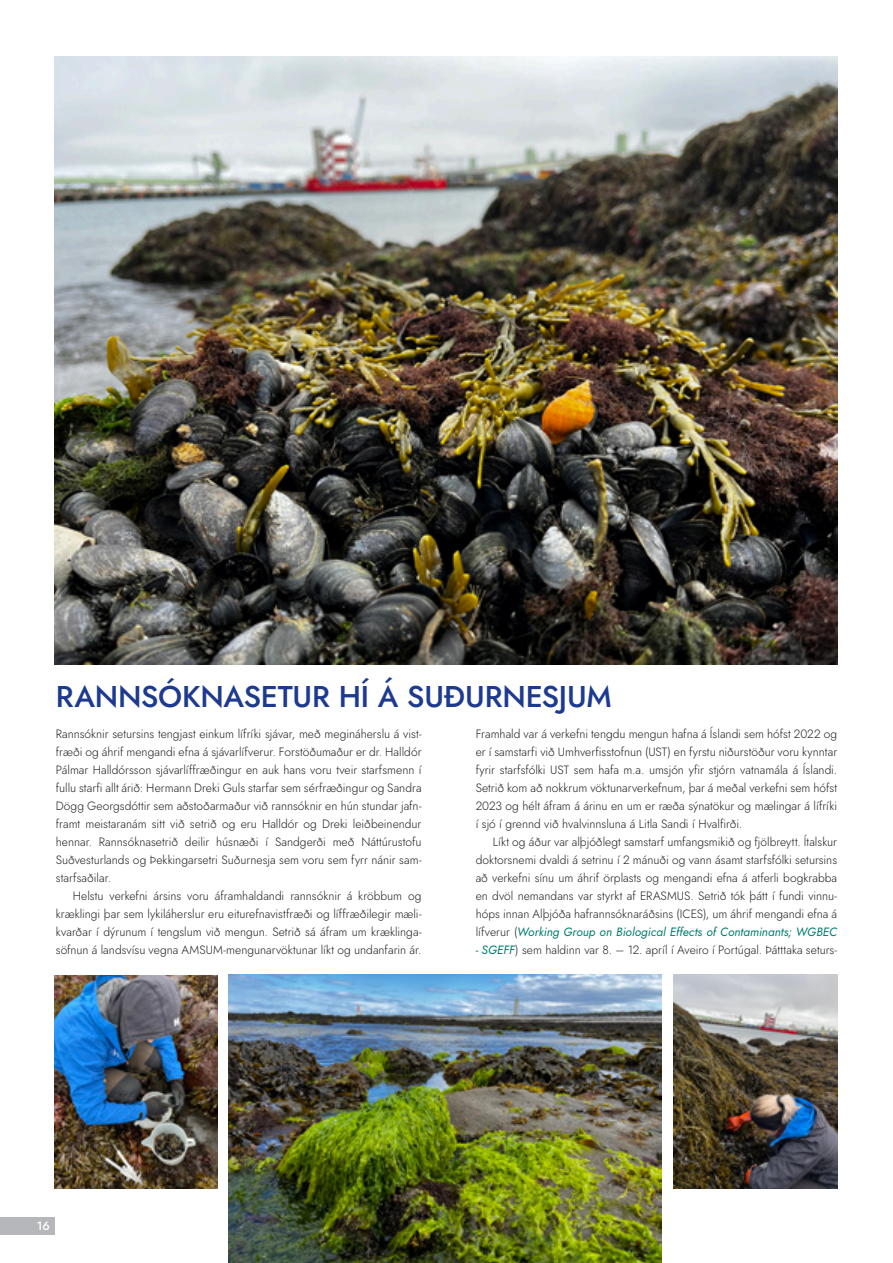
<style>
.page{position:relative;width:893px;height:1263px;background:#fff}
.page>*{position:absolute;margin:0;border:0;box-sizing:border-box;transform-origin:0 0}
.t1{font:500 30px "Jost";letter-spacing:-.005em;color:#1d3a90}
.t2{font:300 12px/18px "Jost";color:#231f20;text-align:justify}
.t3{font:500 12px "Jost";color:#fff}
.s1{font-weight:400;font-style:italic;color:#007e6e}
</style>
<div class="page">
<div style="left:0;top:1217px;width:54px;height:18px;background:#b6b7bb"></div>
<img style="left:674px;top:975px;width:163px;height:213px">
<img style="left:54px;top:975px;width:164px;height:213px">
<img style="left:54px;top:57px;width:783px;height:607px">
<img style="left:228px;top:975px;width:433px;height:288px">
<h1 class="t1" style="left:56px;top:676px;width:557px">RANNSÓKNASETUR HÍ Á SUÐURNESJUM</h1>
<p class="t2" style="left:56px;top:725px;width:367px">Rannsóknir setursins tengjast einkum lífríki sjávar, með megináherslu á vist&shy;fræði og áhrif mengandi efna á sjávarlífverur. Forstöðumaður er dr. Halldór Pálmar Halldórsson sjávarlíffræðingur en auk hans voru tveir starfsmenn í fullu starfi allt árið: Hermann Dreki Guls starfar sem sérfræðingur og Sandra Dögg Georgsdóttir sem aðstoðarmaður við rannsóknir en hún stundar jafn&shy;framt meistaranám sitt við setrið og eru Halldór og Dreki leiðbeinendur hennar. Rannsóknasetrið deilir húsnæði í Sandgerði með Náttúrustofu Suðvesturlands og Þekkingarsetri Suðurnesja sem voru sem fyrr nánir sam&shy;starfsaðilar.</p>
<p class="t2" style="left:56px;top:887px;width:367px;text-indent:17px">Helstu verkefni ársins voru áframhaldandi rannsóknir á kröbbum og kræklingi þar sem lykiláherslur eru eiturefnavistfræði og líffræðilegir mæli&shy;kvarðar í dýrunum í tengslum við mengun. Setrið sá áfram um kræklinga&shy;söfnun á landsvísu vegna AMSUM-mengunarvöktunar líkt og undanfarin ár.</p>
<p class="t2" style="left:476px;top:725px;width:363px">Framhald var á verkefni tengdu mengun hafna á Íslandi sem hófst 2022 og er í samstarfi við Umhverfisstofnun (UST) en fyrstu niðurstöður voru kynntar fyrir starfsfólki UST sem hafa m.a. umsjón yfir stjórn vatnamála á Íslandi.<br>Setrið kom að nokkrum vöktunarverkefnum, þar á meðal verkefni sem hófst 2023 og hélt áfram á árinu en um er ræða sýnatökur og mælingar á lífríki í sjó í grennd við hvalvinnsluna á Litla Sandi í Hvalfirði.</p>
<p class="t2" style="left:476px;top:833px;width:363px;text-indent:17px">Líkt og áður var alþjóðlegt samstarf umfangsmikið og fjölbreytt. Ítalskur doktorsnemi dvaldi á setrinu í 2 mánuði og vann ásamt starfsfólki setursins að verkefni sínu um áhrif örplasts og mengandi efna á atferli bogkrabba en dvöl nemandans var styrkt af ERASMUS. Setrið tók þátt í fundi vinnu&shy;hóps innan Alþjóða hafrannsóknaráðsins (ICES), um áhrif mengandi efna á lífverur (<span class="s1">Working Group on Biological Effects of Contaminants; WGBEC</span></p>
<p class="t2" style="left:476px;top:941px;width:363px"><span class="s1">- SGEFF</span>) sem haldinn var 8. – 12. apríl í Aveiro í Portúgal. Þátttaka seturs-</p>
<p class="t3" style="left:37px;top:1218px;width:14px">16</p>
</div>
